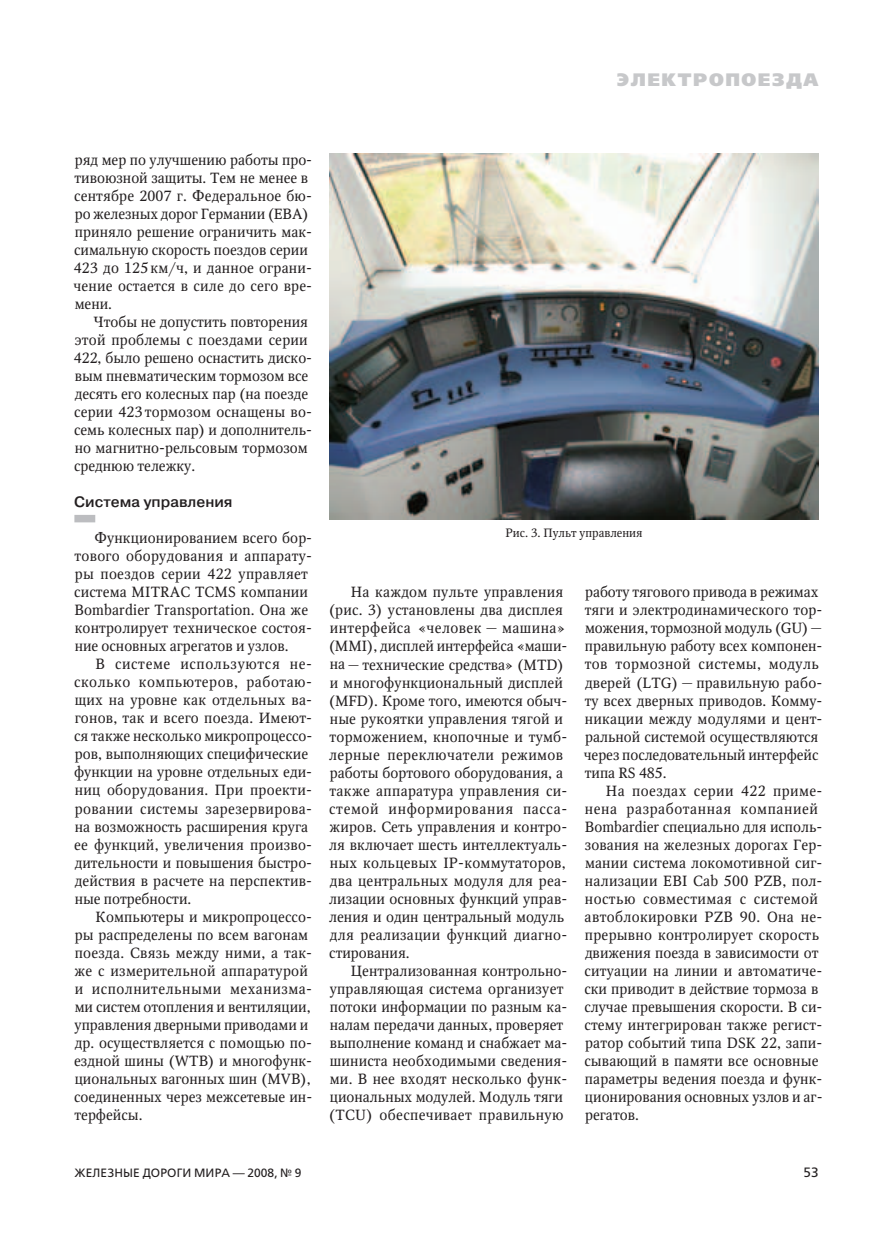
<style>
.page{position:relative;width:893px;height:1234px;background:#fff}
.page>*{position:absolute;margin:0;border:0;box-sizing:border-box;transform-origin:0 0}
.t1{font:800 18px "Free Set";letter-spacing:.09em;color:#c7c8ca}
.t2{font:500 15px "Pragmatica";color:#231f20}
.t3{font:14.7px/18px "Octava";letter-spacing:.01em;color:#231f20}
.t4{font:13.5px "Free Set";color:#231f20}
.t5{font:12px "Free Set";letter-spacing:.01em;color:#231f20}
.t6{font:12px "Octava";color:#231f20}
</style>
<div class="page">
<div style="left:74px;top:514px;width:21px;height:8px;background:#bcbdc0"></div>
<img style="left:330px;top:153px;width:489px;height:366px">
<p class="t1" style="left:617px;top:68px;width:203px">Электропоезда</p>
<p class="t3" style="left:74px;top:151px;width:240px">ряд мер по улучшению работы про&shy;тивоюзной защиты. Тем не менее в сентябре 2007 г. Федеральное бю&shy;ро железных дорог Германии (ЕВА) приняло решение ограничить мак&shy;симальную скорость поездов серии<br>423 до 125 км/ч, и данное ограни&shy;чение остается в силе до сего вре&shy;мени.</p>
<p class="t3" style="left:74px;top:313px;width:240px;text-indent:20px">Чтобы не допустить повторения этой проблемы с поездами серии<br>422, было решено оснастить диско&shy;вым пневматическим тормозом все десять его колесных пар (на поезде серии 423 тормозом оснащены во&shy;семь колесных пар) и дополнитель&shy;но магнитно-рельсовым тормозом среднюю тележку.</p>
<p class="t2" style="left:74px;top:492px;width:160px">Система управления</p>
<p class="t3" style="left:74px;top:529px;width:240px;text-indent:20px">Функционированием всего бор&shy;тового оборудования и аппарату&shy;ры поездов серии 422 управляет система MITRAC TCMS компании<br>Bombardier Transportation. Она же контролирует техническое состоя&shy;ние основных агрегатов и узлов.</p>
<p class="t3" style="left:74px;top:655px;width:240px;text-indent:21px">В системе используются не&shy;сколько компьютеров, работаю&shy;щих на уровне как отдельных ва&shy;гонов, так и всего поезда. Имеют&shy;ся также несколько микропроцессо&shy;ров, выполняющих специфические функции на уровне отдельных еди&shy;ниц оборудования. При проекти&shy;ровании системы зарезервирова&shy;на возможность расширения круга ее функций, увеличения произво&shy;дительности и повышения быстро&shy;действия в расчете на перспектив&shy;ные потребности.</p>
<p class="t3" style="left:74px;top:907px;width:240px;text-indent:21px">Компьютеры и микропроцессо&shy;ры распределены по всем вагонам поезда. Связь между ними, а так&shy;же с измерительной аппаратурой и исполнительными механизма&shy;ми систем отопления и вентиляции, управления дверными приводами и др. осуществляется с помощью по&shy;ездной шины (WTB) и многофунк&shy;циональных вагонных шин (MVB), соединенных через межсетевые ин&shy;терфейсы.</p>
<p class="t6" style="left:505px;top:525px;width:139px">Рис. 3. Пульт управления</p>
<p class="t3" style="left:329px;top:583px;width:240px;text-indent:22px">На каждом пульте управления (рис. 3) установлены два дисплея интерфейса «человек — машина» (MMI), дисплей интерфейса «маши&shy;на—технические средства» (MTD) и многофункциональный дисплей (MFD). Кроме того, имеются обыч&shy;ные рукоятки управления тягой и торможением, кнопочные и тумб&shy;лерные переключатели режимов работы бортового оборудования, а также аппаратура управления си&shy;стемой информирования пасса&shy;жиров. Сеть управления и контро&shy;ля включает шесть интеллектуаль&shy;ных кольцевых IP-коммутаторов, два центральных модуля для реа&shy;лизации основных функций управ&shy;ления и один центральный модуль для реализации функций диагно&shy;стирования.</p>
<p class="t3" style="left:329px;top:961px;width:240px;text-indent:22px">Централизованная контрольно&shy;управляющая система организует потоки информации по разным ка&shy;налам передачи данных, проверяет выполнение команд и снабжает ма&shy;шиниста необходимыми сведения&shy;ми. В нее входят несколько функ&shy;циональных модулей. Модуль тяги (TCU) обеспечивает правильную</p>
<p class="t3" style="left:584px;top:583px;width:241px">работу тягового привода в режимах тяги и электродинамического тор&shy;можения, тормозной модуль (GU)— правильную работу всех компонен&shy;тов тормозной системы, модуль дверей (LTG) — правильную рабо&shy;ту всех дверных приводов. Комму&shy;никации между модулями и цент&shy;ральной системой осуществляются через последовательный интерфейс типа RS 485.</p>
<p class="t3" style="left:584px;top:781px;width:240px;text-indent:21px">На поездах серии 422 приме&shy;нена разработанная компанией<br>Bombardier специально для исполь&shy;зования на железных дорогах Гер&shy;мании система локомотивной сиг&shy;нализации EBI Cab 500 PZB, пол&shy;ностью совместимая с системой автоблокировки PZB 90. Она не&shy;прерывно контролирует скорость движения поезда в зависимости от ситуации на линии и автоматиче&shy;ски приводит в действие тормоза в случае превышения скорости. В си&shy;стему интегрирован также регист&shy;ратор событий типа DSK 22, запи&shy;сывающий в памяти все основные параметры ведения поезда и функ&shy;ционирования основных узлов и аг&shy;регатов.</p>
<p class="t5" style="left:74px;top:1165px;width:229px">Железные дороги мира — 2008, № 9</p>
<p class="t4" style="left:804px;top:1163px;width:17px">53</p>
</div>
